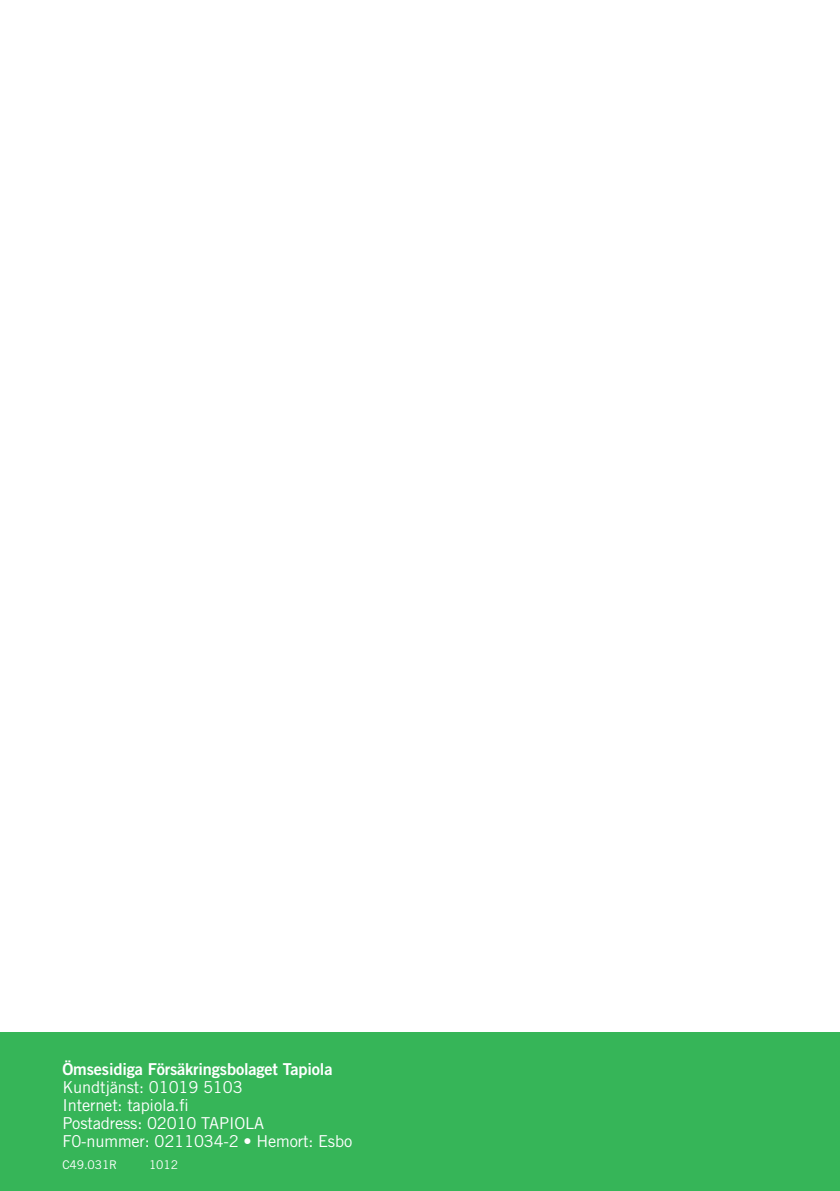
<style>
.page{position:relative;width:840px;height:1191px;background:#fff}
.page>*{position:absolute;margin:0;border:0;box-sizing:border-box;transform-origin:0 0}
.t1{font:16.4px/18px "Trade Gothic";letter-spacing:-.01em;color:#fff}
.t2{font:16.4px "Trade Gothic Bold Two";letter-spacing:-.01em;color:#fff}
.t3{font:12px "Trade Gothic";letter-spacing:-.01em;color:#fff}
</style>
<div class="page">
<div style="left:0;top:1032px;width:839px;height:159px;background:#36b558"></div>
<p class="t2" style="left:62px;top:1059px;width:271px">Ömsesidiga Försäkringsbolaget Tapiola</p>
<p class="t1" style="left:62px;top:1078px;width:291px">Kundtjänst: 01019 5103<br>Internet: tapiola.fi<br>Postadress: 02010 TAPIOLA<br>F0-nummer: 0211034-2 • Hemort: Esbo</p>
<p class="t3" style="left:62px;top:1157px;width:56px">C49.031R</p>
<p class="t3" style="left:149px;top:1157px;width:30px">1012</p>
</div>
